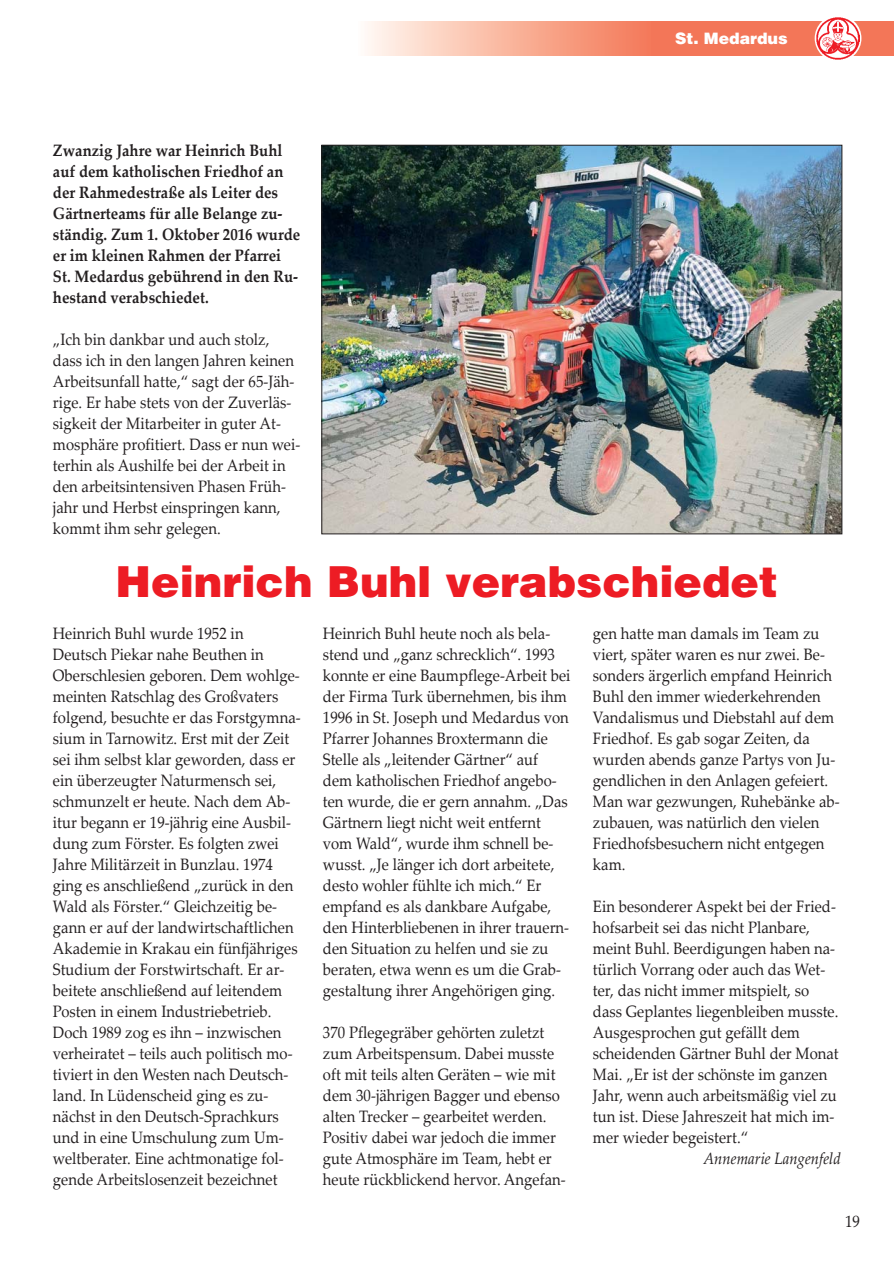
<style>
.page{position:relative;width:894px;height:1263px;background:#fff}
.page>*{position:absolute;margin:0;border:0;box-sizing:border-box;transform-origin:0 0}
.t1{font:900 42.75px "Helvetica";color:#ed1c24}
.t2{font:16.5px/21px "Palatino Linotype";color:#231f20;scale:.9 1}
.t3{font:700 16.5px/21px "Palatino Linotype";color:#231f20;scale:.9 1}
.t4{font:italic 16.5px "Palatino Linotype";color:#231f20;scale:.9 1}
.t5{font:900 15.75px "Helvetica";color:#fff}
</style>
<div class="page">
<div style="left:651px;top:21px;width:242px;height:34px;background:#f37658"></div>
<div style="left:358px;top:21px;width:293px;height:34px;background:linear-gradient(to right,#fffaf2,#f47753)"></div>
<svg style="left:815px;top:15px;width:46px;height:47px"></svg>
<img style="left:817px;top:17px;width:43px;height:43px">
<img style="left:323px;top:147px;width:517px;height:385px">
<p class="t3" style="left:53px;top:142px;width:276px">Zwanzig Jahre war Heinrich Buhl auf dem katholischen Friedhof an der Rahmedestraße als Leiter des<br>Gärtnerteams für alle Belange zu&shy;ständig. Zum 1. Oktober 2016 wurde er im kleinen Rahmen der Pfarrei<br>St. Medardus gebührend in den Ru&shy;hestand verabschiedet.</p>
<p class="t2" style="left:53px;top:331px;width:276px">„Ich bin dankbar und auch stolz, dass ich in den langen Jahren keinen Arbeitsunfall hatte,“ sagt der 65-Jäh&shy;rige. Er habe stets von der Zuverläs&shy;sigkeit der Mitarbeiter in guter At&shy;mosphäre profitiert. Dass er nun wei&shy;terhin als Aushilfe bei der Arbeit in den arbeitsintensiven Phasen Früh&shy;jahr und Herbst einspringen kann, kommt ihm sehr gelegen.</p>
<p class="t5" style="left:675px;top:32px;width:114px">St. Medardus</p>
<h1 class="t1" style="left:116px;top:567px;width:664px">Heinrich Buhl verabschiedet</h1>
<p class="t2" style="left:53px;top:625px;width:277px">Heinrich Buhl wurde 1952 in Deutsch Piekar nahe Beuthen in Oberschlesien geboren. Dem wohlge&shy;meinten Ratschlag des Großvaters folgend, besuchte er das Forstgymna&shy;sium in Tarnowitz. Erst mit der Zeit sei ihm selbst klar geworden, dass er ein überzeugter Naturmensch sei, schmunzelt er heute. Nach dem Ab&shy;itur begann er 19-jährig eine Ausbil&shy;dung zum Förster. Es folgten zwei Jahre Militärzeit in Bunzlau. 1974 ging es anschließend „zurück in den Wald als Förster.“ Gleichzeitig be&shy;gann er auf der landwirtschaftlichen Akademie in Krakau ein fünfjähriges Studium der Forstwirtschaft. Er ar&shy;beitete anschließend auf leitendem Posten in einem Industriebetrieb.<br>Doch 1989 zog es ihn – inzwischen verheiratet – teils auch politisch mo&shy;tiviert in den Westen nach Deutsch&shy;land. In Lüdenscheid ging es zu&shy;nächst in den Deutsch-Sprachkurs und in eine Umschulung zum Um&shy;weltberater. Eine achtmonatige fol&shy;gende Arbeitslosenzeit bezeichnet</p>
<p class="t2" style="left:323px;top:625px;width:277px">Heinrich Buhl heute noch als bela&shy;stend und „ganz schrecklich“. 1993 konnte er eine Baumpflege-Arbeit bei der Firma Turk übernehmen, bis ihm 1996 in St. Joseph und Medardus von Pfarrer Johannes Broxtermann die Stelle als „leitender Gärtner“ auf dem katholischen Friedhof angebo&shy;ten wurde, die er gern annahm. „Das Gärtnern liegt nicht weit entfernt vom Wald“, wurde ihm schnell be&shy;wusst. „Je länger ich dort arbeitete, desto wohler fühlte ich mich.“ Er empfand es als dankbare Aufgabe, den Hinterbliebenen in ihrer trauern&shy;den Situation zu helfen und sie zu beraten, etwa wenn es um die Grab&shy;gestaltung ihrer Angehörigen ging.</p>
<p class="t2" style="left:323px;top:1024px;width:271px">370 Pflegegräber gehörten zuletzt zum Arbeitspensum. Dabei musste oft mit teils alten Geräten – wie mit dem 30-jährigen Bagger und ebenso alten Trecker – gearbeitet werden.<br>Positiv dabei war jedoch die immer gute Atmosphäre im Team, hebt er heute rückblickend hervor. Angefan-</p>
<p class="t2" style="left:593px;top:625px;width:276px">gen hatte man damals im Team zu viert, später waren es nur zwei. Be&shy;sonders ärgerlich empfand Heinrich<br>Buhl den immer wiederkehrenden<br>Vandalismus und Diebstahl auf dem<br>Friedhof. Es gab sogar Zeiten, da wurden abends ganze Partys von Ju&shy;gendlichen in den Anlagen gefeiert.<br>Man war gezwungen, Ruhebänke ab&shy;zubauen, was natürlich den vielen<br>Friedhofsbesuchern nicht entgegen kam.</p>
<p class="t2" style="left:593px;top:898px;width:275px">Ein besonderer Aspekt bei der Fried&shy;hofsarbeit sei das nicht Planbare, meint Buhl. Beerdigungen haben na&shy;türlich Vorrang oder auch das Wet&shy;ter, das nicht immer mitspielt, so dass Geplantes liegenbleiben musste.<br>Ausgesprochen gut gefällt dem scheidenden Gärtner Buhl der Monat Mai. „Er ist der schönste im ganzen Jahr, wenn auch arbeitsmäßig viel zu tun ist. Diese Jahreszeit hat mich im&shy;mer wieder begeistert.“</p>
<p class="t4" style="left:704px;top:1152px;width:154px">Annemarie Langenfeld</p>
<p class="t2" style="left:845px;top:1213px;width:18px">19</p>
</div>
